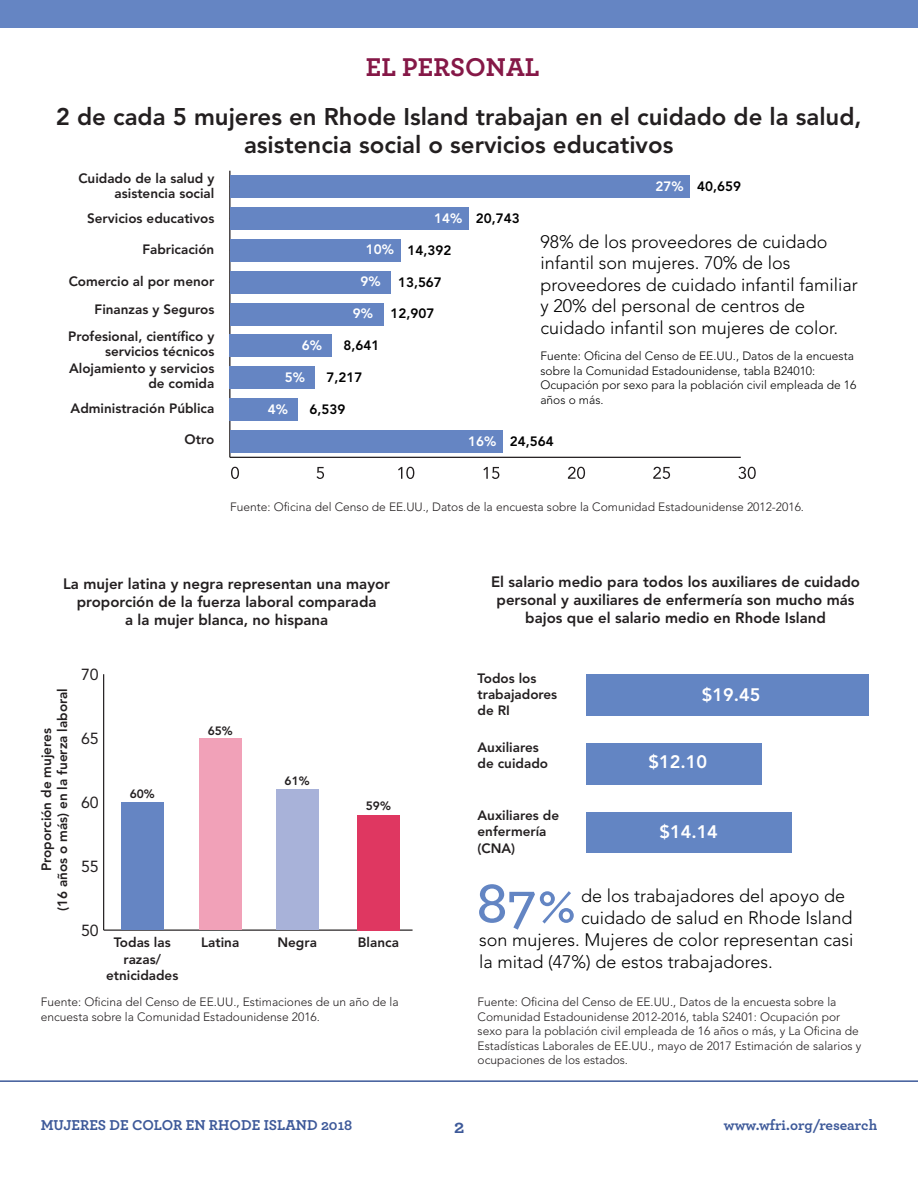
<style>
.page{position:relative;width:918px;height:1188px;background:#fff}
.page>*{position:absolute;margin:0;border:0;box-sizing:border-box;transform-origin:0 0}
.t1{font:600 59.4px "Archer";color:#6385c3}
.t2{font:700 27px "Archer";color:#851847}
.t3{font:800 24px/28.8px "Avenir LT Std";color:#231f20;text-align:center}
.t4{font:700 19.5px "Archer";color:#3d5999}
.t5{font:300 18px/21.6px "Avenir LT Std";color:#000}
.t6{font:800 18px "Avenir LT Std";color:#fff}
.t7{font:15.9px "Avenir LT Std";color:#231f20}
.t8{font:800 15px/18px "Avenir LT Std";color:#231f20;text-align:center}
.t9{font:700 15px "Archer";color:#3d5999}
.t10{font:800 13.5px/16.2px "Avenir LT Std";color:#231f20;text-align:right}
.t11{font:800 13.5px "Avenir LT Std";color:#000}
.t12{font:800 13.5px "Avenir LT Std";color:#fff}
.t13{font:300 12px/14.4px "Avenir LT Std";color:#231f20}
.t14{font:300 12px/14.4px "Avenir LT Std";color:#000}
.t15{font:800 12px "Avenir LT Std";color:#231f20}
</style>
<div class="page">
<hr style="left:230px;top:457px;width:511px;height:1px;background:#231f20">
<hr style="left:229px;top:171px;width:1px;height:286px;background:#231f20">
<div style="left:230px;top:175px;width:460px;height:23px;background:#6585c3"></div>
<div style="left:230px;top:207px;width:238px;height:23px;background:#6585c3"></div>
<div style="left:230px;top:239px;width:170px;height:23px;background:#6585c3"></div>
<div style="left:230px;top:271px;width:161px;height:23px;background:#6585c3"></div>
<div style="left:230px;top:303px;width:153px;height:22px;background:#6585c3"></div>
<div style="left:230px;top:334px;width:102px;height:23px;background:#6585c3"></div>
<div style="left:230px;top:366px;width:85px;height:23px;background:#6585c3"></div>
<div style="left:230px;top:398px;width:68px;height:23px;background:#6585c3"></div>
<div style="left:230px;top:430px;width:272px;height:23px;background:#6585c3"></div>
<div style="left:586px;top:674px;width:282px;height:41px;background:#6385c3"></div>
<div style="left:586px;top:743px;width:176px;height:42px;background:#6385c3"></div>
<div style="left:586px;top:812px;width:205px;height:41px;background:#6385c3"></div>
<hr style="left:104px;top:930px;width:309px;height:1px;background:#231f20">
<hr style="left:103px;top:674px;width:1px;height:256px;background:#231f20">
<div style="left:121px;top:802px;width:43px;height:128px;background:#6585c3"></div>
<div style="left:199px;top:738px;width:43px;height:192px;background:#f1a1b8"></div>
<div style="left:276px;top:789px;width:43px;height:141px;background:#a8b2d9"></div>
<div style="left:357px;top:815px;width:43px;height:115px;background:#df3761"></div>
<hr style="left:0;top:1080px;width:918px;height:2px;background:#3d5999">
<div style="left:0;top:0;width:918px;height:27px;background:#6585c3"></div>
<svg style="left:231px;top:467px;width:8px;height:12px"></svg>
<svg style="left:316px;top:467px;width:8px;height:12px"></svg>
<svg style="left:398px;top:467px;width:16px;height:12px"></svg>
<svg style="left:483px;top:467px;width:16px;height:12px"></svg>
<svg style="left:568px;top:467px;width:17px;height:12px"></svg>
<svg style="left:653px;top:467px;width:17px;height:12px"></svg>
<svg style="left:738px;top:467px;width:18px;height:12px"></svg>
<p class="t2" style="left:366px;top:45px;width:175px">EL PERSONAL</p>
<p class="t3" style="left:56px;top:102px;width:807px">2 de cada 5 mujeres en Rhode Island trabajan en el cuidado de la salud, asistencia social o servicios educativos</p>
<p class="t10" style="left:78px;top:171px;width:138px;line-height:15px">Cuidado de la salud y asistencia social</p>
<p class="t10" style="left:87px;top:210px;width:129px">Servicios educativos</p>
<p class="t10" style="left:142px;top:242px;width:74px">Fabricación</p>
<p class="t10" style="left:69px;top:273px;width:147px">Comercio al por menor</p>
<p class="t10" style="left:95px;top:302px;width:121px">Finanzas y Seguros</p>
<p class="t10" style="left:68px;top:329px;width:148px;line-height:15px">Profesional, científico y servicios técnicos</p>
<p class="t10" style="left:69px;top:361px;width:147px;line-height:15px">Alojamiento y servicios de comida</p>
<p class="t10" style="left:71px;top:400px;width:145px">Administración Pública</p>
<p class="t10" style="left:185px;top:431px;width:31px">Otro</p>
<p class="t12" style="left:434px;top:210px;width:30px">14%</p>
<p class="t12" style="left:366px;top:242px;width:30px">10%</p>
<p class="t12" style="left:360px;top:274px;width:22px">9%</p>
<p class="t12" style="left:353px;top:305px;width:22px">9%</p>
<p class="t11" style="left:408px;top:242px;width:45px">14,392</p>
<p class="t11" style="left:398px;top:274px;width:45px">13,567</p>
<p class="t11" style="left:391px;top:306px;width:45px">12,907</p>
<p class="t12" style="left:302px;top:337px;width:22px">6%</p>
<p class="t12" style="left:285px;top:369px;width:22px">5%</p>
<p class="t12" style="left:268px;top:401px;width:22px">4%</p>
<p class="t11" style="left:344px;top:338px;width:37px">8,641</p>
<p class="t11" style="left:326px;top:369px;width:37px">7,217</p>
<p class="t11" style="left:309px;top:401px;width:37px">6,539</p>
<p class="t11" style="left:476px;top:210px;width:45px">20,743</p>
<p class="t12" style="left:656px;top:178px;width:30px">27%</p>
<p class="t11" style="left:697px;top:178px;width:45px">40,659</p>
<p class="t5" style="left:540px;top:231px;width:289px">98% de los proveedores de cuidado infantil son mujeres. 70% de los</p>
<p class="t5" style="left:540px;top:274px;width:319px">proveedores de cuidado infantil familiar y 20% del personal de centros de</p>
<p class="t5" style="left:540px;top:317px;width:299px">cuidado infantil son mujeres de color.</p>
<p class="t14" style="left:540px;top:349px;width:315px">Fuente: Oficina del Censo de EE.UU., Datos de la encuesta</p>
<p class="t14" style="left:540px;top:364px;width:276px">sobre la Comunidad Estadounidense, tabla B24010:</p>
<p class="t14" style="left:540px;top:378px;width:317px">Ocupación por sexo para la población civil empleada de 16 años o más.</p>
<p class="t12" style="left:468px;top:433px;width:30px">16%</p>
<p class="t11" style="left:510px;top:433px;width:45px">24,564</p>
<p class="t13" style="left:230px;top:500px;width:575px">Fuente: Oficina del Censo de EE.UU., Datos de la encuesta sobre la Comunidad Estadounidense 2012-2016.</p>
<p class="t8" style="left:63px;top:574px;width:328px">La mujer latina y negra representan una mayor</p>
<p class="t8" style="left:77px;top:592px;width:301px">proporción de la fuerza laboral comparada</p>
<p class="t8" style="left:125px;top:610px;width:205px">a la mujer blanca, no hispana</p>
<p class="t10" style="left:55px;top:911px;width:225px;rotate:-90deg">(16 años o más) en la fuerza laboral</p>
<p class="t10" style="left:38px;top:871px;width:144px;rotate:-90deg">Proporción de mujeres</p>
<h3 class="t7" style="left:81px;top:665px;width:19px">70</h3>
<h3 class="t7" style="left:81px;top:729px;width:19px">65</h3>
<h3 class="t7" style="left:81px;top:793px;width:19px">60</h3>
<p class="t15" style="left:130px;top:787px;width:27px">60%</p>
<h3 class="t7" style="left:81px;top:857px;width:19px">55</h3>
<h3 class="t7" style="left:81px;top:921px;width:19px">50</h3>
<p class="t10" style="left:114px;top:935px;width:58px;text-align:center">Todas las razas/</p>
<p class="t10" style="left:106px;top:967px;width:74px">etnicidades</p>
<p class="t15" style="left:208px;top:723px;width:27px">65%</p>
<p class="t15" style="left:285px;top:774px;width:27px">61%</p>
<p class="t15" style="left:366px;top:799px;width:27px">59%</p>
<p class="t10" style="left:201px;top:935px;width:40px">Latina</p>
<p class="t10" style="left:358px;top:935px;width:43px">Blanca</p>
<p class="t10" style="left:277px;top:935px;width:41px">Negra</p>
<p class="t13" style="left:41px;top:995px;width:359px">Fuente: Oficina del Censo de EE.UU., Estimaciones de un año de la</p>
<p class="t13" style="left:41px;top:1010px;width:281px">encuesta sobre la Comunidad Estadounidense 2016.</p>
<p class="t8" style="left:491px;top:573px;width:370px">El salario medio para todos los auxiliares de cuidado personal y auxiliares de enfermería son mucho más</p>
<p class="t8" style="left:525px;top:609px;width:302px">bajos que el salario medio en Rhode Island</p>
<p class="t10" style="left:478px;top:670px;width:81px;text-align:left">Todos los trabajadores de RI</p>
<p class="t10" style="left:478px;top:739px;width:72px;text-align:left">Auxiliares de cuidado</p>
<p class="t6" style="left:702px;top:684px;width:60px">$19.45</p>
<p class="t6" style="left:648px;top:752px;width:60px">$12.10</p>
<p class="t10" style="left:478px;top:808px;width:83px;text-align:left">Auxiliares de enfermería (CNA)</p>
<p class="t6" style="left:659px;top:821px;width:60px">$14.14</p>
<h1 class="t1" style="left:477px;top:858px;width:102px">87%</h1>
<p class="t5" style="left:581px;top:885px;width:273px">de los trabajadores del apoyo de cuidado de salud en Rhode Island</p>
<p class="t5" style="left:479px;top:929px;width:376px">son mujeres. Mujeres de color representan casi la mitad (47%) de estos trabajadores.</p>
<p class="t13" style="left:478px;top:995px;width:385px">Fuente: Oficina del Censo de EE.UU., Datos de la encuesta sobre la Comunidad Estadounidense 2012-2016, tabla S2401: Ocupación por sexo para la población civil empleada de 16 años o más, y La Oficina de Estadísticas Laborales de EE.UU., mayo de 2017 Estimación de salarios y ocupaciones de los estados.</p>
<p class="t9" style="left:41px;top:1113px;width:313px">MUJERES DE COLOR EN RHODE ISLAND 2018</p>
<h3 class="t4" style="left:454px;top:1111px;width:12px">2</h3>
<p class="t9" style="left:724px;top:1113px;width:155px">www.wfri.org/research</p>
</div>
